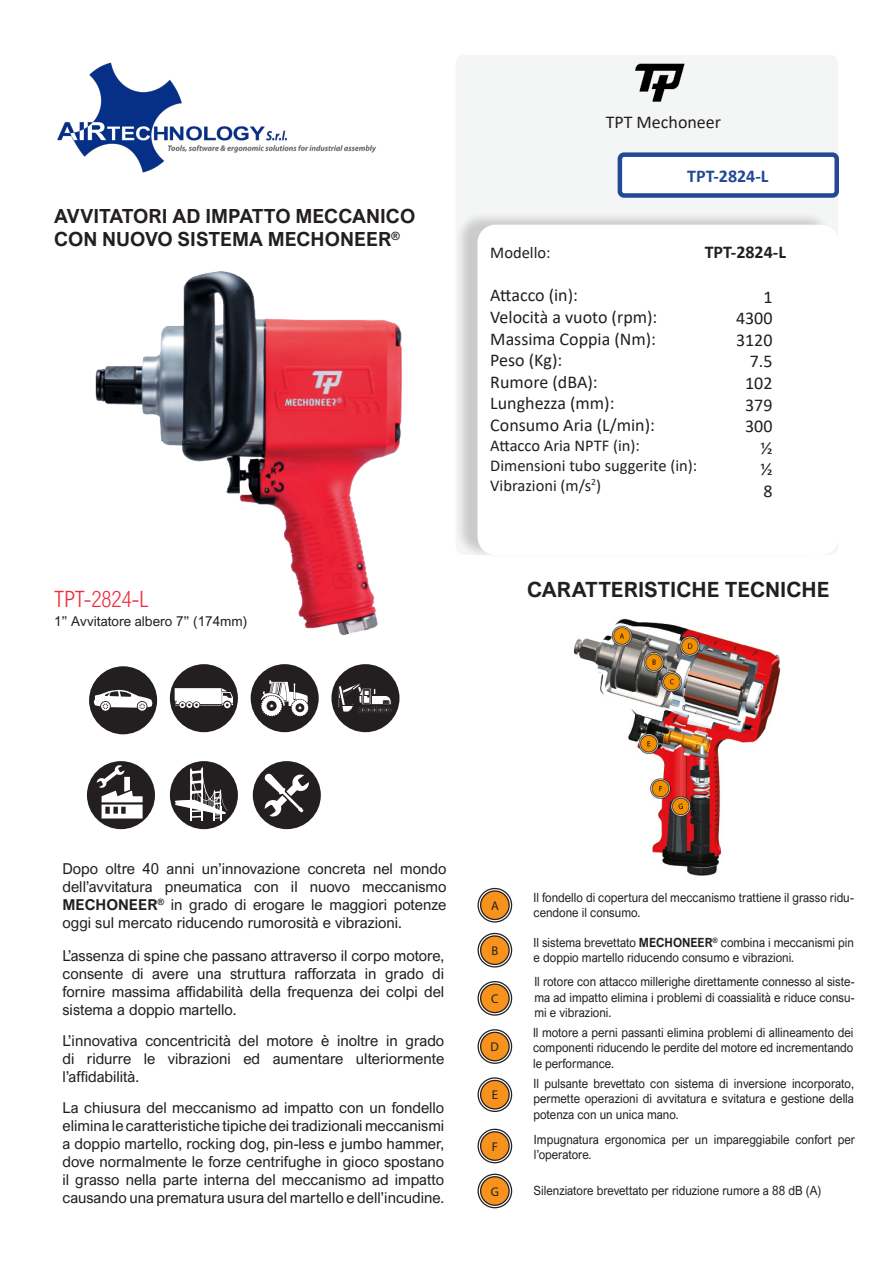
<style>
.page{position:relative;width:893px;height:1263px;background:#fff}
.page>*{position:absolute;margin:0;border:0;box-sizing:border-box;transform-origin:0 0}
.t1{font:300 22.5px "Arial Nova Cond";color:#ee2c3b}
.t2{font:700 21px "Arial Nova";color:#231f20}
.t3{font:700 19.5px/23.4px "Arial Nova";color:#231f20}
.t4{font:18px/21.6px "Calibri";color:#231f20}
.t5{font:700 18px "Calibri";color:#234896}
.t6{font:700 18px "Calibri";color:#231f20}
.t7{font:16.5px/19.8px "Calibri";color:#231f20}
.t8{font:15px/18px "Arial Nova";color:#231f20;text-align:justify}
.t9{font:13.5px "Arial Nova";color:#231f20}
.t10{font:12.6px/15.1px "Arial Nova";color:#231f20;scale:.92 1}
.t11{font:12.6px "Myriad Pro";color:#231f20}
.s1{font-weight:700}
</style>
<div class="page">
<img style="left:57px;top:62px;width:319px;height:111px">
<div style="left:456px;top:55px;width:382px;height:500px;background:#f4f5f5;border-radius:9px"></div>
<div style="left:620px;top:155px;width:217px;height:40px;background:#fff;border-radius:4px"></div>
<div style="left:618px;top:152px;width:221px;height:46px;border:4px solid #234896;border-radius:4px"></div>
<div style="left:455px;top:212px;width:378px;height:347px;background:#231f20;opacity:.2"></div>
<div style="left:477px;top:225px;width:362px;height:330px;background:#fff;border-radius:18px"></div>
<img style="left:635px;top:63px;width:50px;height:39px">
<div style="left:89px;top:666px;width:68px;height:68px;background:#231f20;border-radius:50%"></div>
<svg style="left:94px;top:689px;width:58px;height:22px"></svg>
<div style="left:170px;top:664px;width:68px;height:68px;background:#231f20;border-radius:50%"></div>
<svg style="left:175px;top:688px;width:58px;height:20px"></svg>
<div style="left:253px;top:761px;width:68px;height:68px;background:#231f20;border-radius:50%"></div>
<svg style="left:265px;top:773px;width:44px;height:44px"></svg>
<div style="left:87px;top:761px;width:68px;height:68px;background:#231f20;border-radius:50%"></div>
<svg style="left:97px;top:765px;width:46px;height:53px"></svg>
<div style="left:170px;top:761px;width:68px;height:68px;background:#231f20;border-radius:50%"></div>
<svg style="left:175px;top:766px;width:53px;height:55px"></svg>
<div style="left:331px;top:664px;width:68px;height:68px;background:#231f20;border-radius:50%"></div>
<svg style="left:338px;top:683px;width:54px;height:30px"></svg>
<div style="left:251px;top:664px;width:68px;height:68px;background:#231f20;border-radius:50%"></div>
<svg style="left:261px;top:680px;width:47px;height:36px"></svg>
<div style="left:477px;top:888px;width:35px;height:34px;border:1px solid #231f20;border-radius:50%"></div>
<div style="left:481px;top:891px;width:28px;height:28px;background:#f7931d;border-radius:50%"></div>
<div style="left:480px;top:890px;width:30px;height:30px;border:1px solid #231f20;border-radius:50%"></div>
<div style="left:477px;top:933px;width:35px;height:34px;border:1px solid #231f20;border-radius:50%"></div>
<div style="left:481px;top:936px;width:28px;height:28px;background:#f7931d;border-radius:50%"></div>
<div style="left:480px;top:935px;width:30px;height:30px;border:1px solid #231f20;border-radius:50%"></div>
<div style="left:477px;top:981px;width:35px;height:35px;border:1px solid #231f20;border-radius:50%"></div>
<div style="left:481px;top:984px;width:28px;height:28px;background:#f7931d;border-radius:50%"></div>
<div style="left:480px;top:983px;width:30px;height:30px;border:1px solid #231f20;border-radius:50%"></div>
<div style="left:477px;top:1029px;width:35px;height:35px;border:1px solid #231f20;border-radius:50%"></div>
<div style="left:481px;top:1032px;width:28px;height:29px;background:#f7931d;border-radius:50%"></div>
<div style="left:480px;top:1032px;width:30px;height:29px;border:1px solid #231f20;border-radius:50%"></div>
<div style="left:477px;top:1077px;width:35px;height:35px;border:1px solid #231f20;border-radius:50%"></div>
<div style="left:481px;top:1080px;width:28px;height:29px;background:#f7931d;border-radius:50%"></div>
<div style="left:480px;top:1080px;width:30px;height:29px;border:1px solid #231f20;border-radius:50%"></div>
<div style="left:477px;top:1129px;width:35px;height:34px;border:1px solid #231f20;border-radius:50%"></div>
<div style="left:481px;top:1132px;width:28px;height:28px;background:#f7931d;border-radius:50%"></div>
<div style="left:480px;top:1131px;width:30px;height:30px;border:1px solid #231f20;border-radius:50%"></div>
<div style="left:477px;top:1174px;width:35px;height:34px;border:1px solid #231f20;border-radius:50%"></div>
<div style="left:481px;top:1177px;width:28px;height:28px;background:#f7931d;border-radius:50%"></div>
<div style="left:480px;top:1176px;width:30px;height:30px;border:1px solid #231f20;border-radius:50%"></div>
<img style="left:573px;top:618px;width:208px;height:258px">
<img style="left:95px;top:271px;width:307px;height:364px">
<h3 class="t3" style="left:54px;top:204px;width:363px">AVVITATORI AD IMPATTO MECCANICO<br>CON NUOVO SISTEMA MECHONEER<sup>®</sup></h3>
<h1 class="t1" style="left:54px;top:586px;width:97px">TPT-2824-L</h1>
<p class="t9" style="left:54px;top:613px;width:195px">1” Avvitatore albero 7” (174mm)</p>
<p class="t4" style="left:606px;top:110px;width:117px">TPT Mechoneer</p>
<p class="t5" style="left:687px;top:163px;width:83px">TPT-2824-L</p>
<p class="t7" style="left:490px;top:242px;width:62px">Modello:</p>
<p class="t6" style="left:705px;top:240px;width:83px">TPT-2824-L</p>
<p class="t4" style="left:490px;top:284px;width:169px">Attacco (in):<br>Velocità a vuoto (rpm):<br>Massima Coppia (Nm):<br>Peso (Kg):<br>Rumore (dBA):<br>Lunghezza (mm):<br>Consumo Aria (L/min):</p>
<p class="t7" style="left:490px;top:435px;width:208px">Attacco Aria NPTF (in):<br>Dimensioni tubo suggerite (in):<br>Vibrazioni (m/s<sup>2</sup>)</p>
<p class="t4" style="left:736px;top:285px;width:38px;text-align:right">1<br>4300<br>3120<br>7.5<br>102<br>379<br>300<br>1/2<br>1/2<br>8</p>
<h2 class="t2" style="left:527px;top:577px;width:304px">CARATTERISTICHE TECNICHE</h2>
<p class="t8" style="left:62px;top:859px;width:385px">Dopo oltre 40 anni un’innovazione concreta nel mondo dell’avvitatura pneumatica con il nuovo meccanismo <span class="s1">MECHONEER</span><sup>®</sup> in grado di erogare le maggiori potenze oggi sul mercato riducendo rumorosità e vibrazioni.</p>
<p class="t8" style="left:62px;top:947px;width:383px">L’assenza di spine che passano attraverso il corpo motore, consente di avere una struttura rafforzata in grado di fornire massima affidabilità della frequenza dei colpi del sistema a doppio martello.</p>
<p class="t8" style="left:62px;top:1031px;width:383px">L’innovativa concentricità del motore è inoltre in grado di ridurre le vibrazioni ed aumentare ulteriormente l’affidabilità.</p>
<p class="t8" style="left:62px;top:1098px;width:383px">La chiusura del meccanismo ad impatto con un fondello elimina le caratteristiche tipiche dei tradizionali meccanismi a doppio martello, rocking dog, pin-less e jumbo hammer, dove normalmente le forze centrifughe in gioco spostano il grasso nella parte interna del meccanismo ad impatto causando una prematura usura del martello e dell’incudine.</p>
<p class="t11" style="left:491px;top:898px;width:9px">A</p>
<p class="t11" style="left:491px;top:943px;width:8px">B</p>
<p class="t11" style="left:491px;top:991px;width:9px">C</p>
<p class="t11" style="left:491px;top:1039px;width:10px">D</p>
<p class="t11" style="left:492px;top:1087px;width:8px">E</p>
<p class="t11" style="left:492px;top:1139px;width:8px">F</p>
<p class="t11" style="left:491px;top:1184px;width:10px">G</p>
<p class="t10" style="left:534px;top:890px;width:350px">Il fondello di copertura del meccanismo trattiene il grasso ridu&shy;cendone il consumo.</p>
<p class="t10" style="left:534px;top:935px;width:350px">Il sistema brevettato <span class="s1">MECHONEER</span><sup>®</sup> combina i meccanismi pin e doppio martello riducendo consumo e vibrazioni.</p>
<p class="t10" style="left:534px;top:974px;width:350px;text-align:justify">Il rotore con attacco millerighe direttamente connesso al siste&shy;ma ad impatto elimina i problemi di coassialità e riduce consu&shy;mi e vibrazioni.</p>
<p class="t10" style="left:533px;top:1025px;width:350px;text-align:justify">Il motore a perni passanti elimina problemi di allineamento dei componenti riducendo le perdite del motore ed incrementando le performance.</p>
<p class="t10" style="left:534px;top:1076px;width:350px;text-align:justify">Il pulsante brevettato con sistema di inversione incorporato, permette operazioni di avvitatura e svitatura e gestione della potenza con un unica mano.</p>
<p class="t10" style="left:534px;top:1132px;width:351px">Impugnatura ergonomica per un impareggiabile confort per l’operatore.</p>
<p class="t10" style="left:534px;top:1183px;width:314px">Silenziatore brevettato per riduzione rumore a 88 dB (A)</p>
</div>
